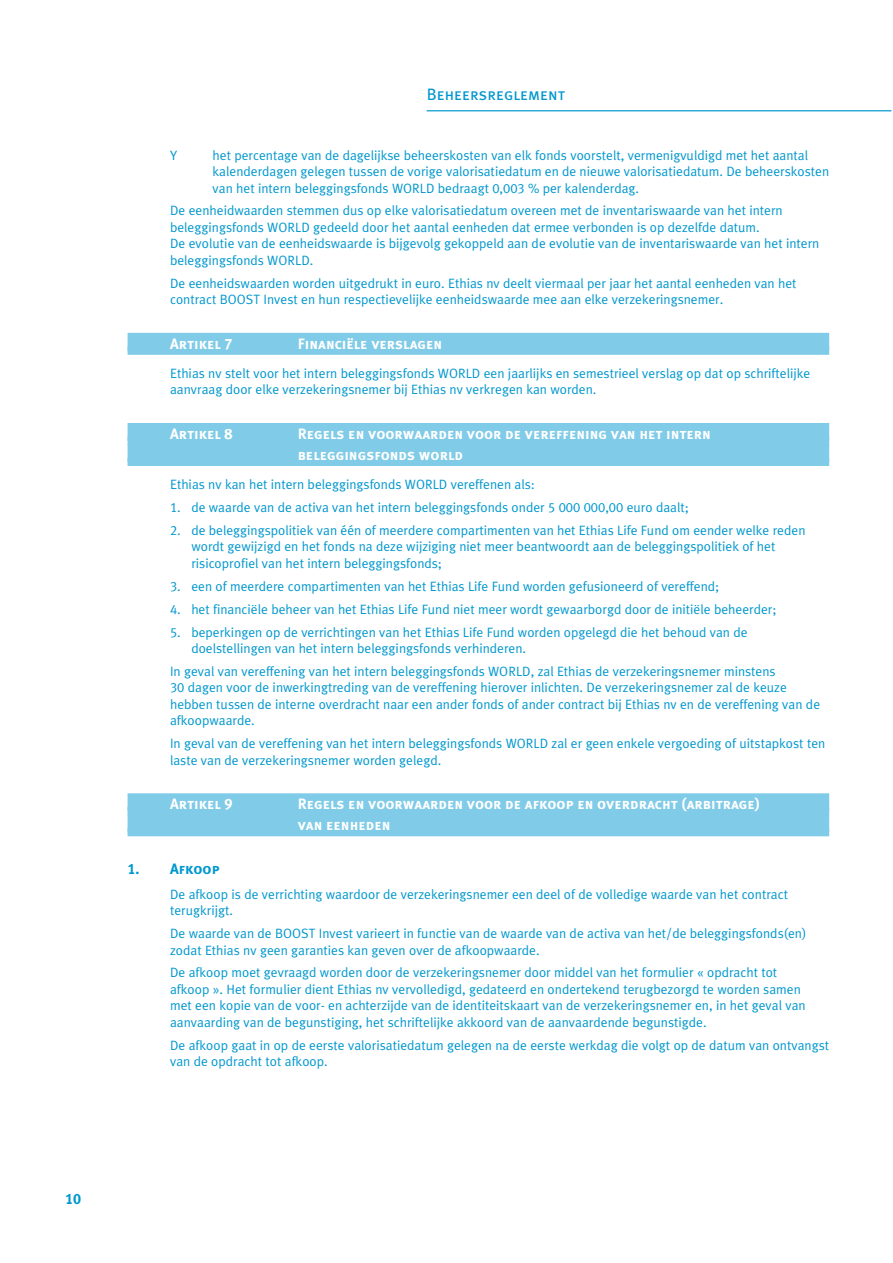
<style>
.page{position:relative;width:893px;height:1263px;background:#fff}
.page>*{position:absolute;margin:0;border:0;box-sizing:border-box;transform-origin:0 0}
.t1{font:16.5px "Meta Ethias Book Caps";color:#0097ce}
.t2{font:15px/21px "Meta Ethias Bold Caps";color:#fff}
.t3{font:15px "Meta Ethias Bold Caps";color:#0097ce}
.t4{font:13.5px/16.5px "Meta Ethias Normal";color:#0097ce}
</style>
<div class="page">
<hr style="left:427px;top:110px;width:464px;height:1px;background:#0097ce">
<div style="left:128px;top:333px;width:701px;height:18px;background:#80cbe7"></div>
<div style="left:128px;top:347px;width:701px;height:8px;background:#80cbe7"></div>
<div style="left:128px;top:423px;width:701px;height:18px;background:#80cbe7"></div>
<div style="left:128px;top:437px;width:701px;height:8px;background:#80cbe7"></div>
<div style="left:128px;top:444px;width:701px;height:18px;background:#80cbe7"></div>
<div style="left:128px;top:458px;width:701px;height:8px;background:#80cbe7"></div>
<div style="left:128px;top:793px;width:701px;height:18px;background:#80cbe7"></div>
<div style="left:128px;top:807px;width:701px;height:8px;background:#80cbe7"></div>
<div style="left:128px;top:814px;width:701px;height:18px;background:#80cbe7"></div>
<div style="left:128px;top:828px;width:701px;height:8px;background:#80cbe7"></div>
<p class="t1" style="left:427px;top:84px;width:140px">Beheersreglement</p>
<p class="t4" style="left:170px;top:146px;width:9px">Y</p>
<p class="t4" style="left:213px;top:146px;width:618px">het percentage van de dagelijkse beheerskosten van elk fonds voorstelt, vermenigvuldigd met het aantal kalenderdagen gelegen tussen de vorige valorisatiedatum en de nieuwe valorisatiedatum. De beheerskosten van het intern beleggingsfonds WORLD bedraagt 0,003 % per kalenderdag.</p>
<p class="t4" style="left:170px;top:202px;width:651px">De eenheidwaarden stemmen dus op elke valorisatiedatum overeen met de inventariswaarde van het intern beleggingsfonds WORLD gedeeld door het aantal eenheden dat ermee verbonden is op dezelfde datum.<br>De evolutie van de eenheidswaarde is bijgevolg gekoppeld aan de evolutie van de inventariswaarde van het intern beleggingsfonds WORLD.</p>
<p class="t4" style="left:170px;top:275px;width:628px">De eenheidswaarden worden uitgedrukt in euro. Ethias nv deelt viermaal per jaar het aantal eenheden van het contract BOOST Invest en hun respectievelijke eenheidswaarde mee aan elke verzekeringsnemer.</p>
<p class="t2" style="left:170px;top:333px;width:64px">Artikel 7</p>
<p class="t2" style="left:298px;top:333px;width:146px">Financiële verslagen</p>
<p class="t4" style="left:170px;top:365px;width:642px">Ethias nv stelt voor het intern beleggingsfonds WORLD een jaarlijks en semestrieel verslag op dat op schriftelijke aanvraag door elke verzekeringsnemer bij Ethias nv verkregen kan worden.</p>
<p class="t2" style="left:170px;top:423px;width:64px">Artikel 8</p>
<p class="t2" style="left:298px;top:423px;width:415px">Regels en voorwaarden voor de vereffening van het intern beleggingsfonds world</p>
<p class="t4" style="left:170px;top:476px;width:366px">Ethias nv kan het intern beleggingsfonds WORLD vereffenen als:</p>
<p class="t4" style="left:170px;top:499px;width:520px">1. de waarde van de activa van het intern beleggingsfonds onder 5 000 000,00 euro daalt;</p>
<p class="t4" style="left:191px;top:522px;width:616px;text-indent:-21px">2. de beleggingspolitiek van één of meerdere compartimenten van het Ethias Life Fund om eender welke reden wordt gewijzigd en het fonds na deze wijziging niet meer beantwoordt aan de beleggingspolitiek of het risicoprofiel van het intern beleggingsfonds;</p>
<p class="t4" style="left:170px;top:578px;width:551px">3. een of meerdere compartimenten van het Ethias Life Fund worden gefusioneerd of vereffend;</p>
<p class="t4" style="left:170px;top:600px;width:608px">4. het financiële beheer van het Ethias Life Fund niet meer wordt gewaarborgd door de initiële beheerder;</p>
<p class="t4" style="left:191px;top:623px;width:558px;text-indent:-21px">5. beperkingen op de verrichtingen van het Ethias Life Fund worden opgelegd die het behoud van de doelstellingen van het intern beleggingsfonds verhinderen.</p>
<p class="t4" style="left:170px;top:663px;width:652px">In geval van vereffening van het intern beleggingsfonds WORLD, zal Ethias de verzekeringsnemer minstens<br>30 dagen voor de inwerkingtreding van de vereffening hierover inlichten. De verzekeringsnemer zal de keuze hebben tussen de interne overdracht naar een ander fonds of ander contract bij Ethias nv en de vereffening van de afkoopwaarde.</p>
<p class="t4" style="left:170px;top:735px;width:657px">In geval van de vereffening van het intern beleggingsfonds WORLD zal er geen enkele vergoeding of uitstapkost ten laste van de verzekeringsnemer worden gelegd.</p>
<p class="t2" style="left:170px;top:793px;width:64px">Artikel 9</p>
<p class="t2" style="left:298px;top:793px;width:464px">Regels en voorwaarden voor de afkoop en overdracht (arbitrage) van eenheden</p>
<p class="t3" style="left:128px;top:860px;width:94px">1. Afkoop</p>
<p class="t4" style="left:170px;top:886px;width:619px">De afkoop is de verrichting waardoor de verzekeringsnemer een deel of de volledige waarde van het contract terugkrijgt.</p>
<p class="t4" style="left:170px;top:925px;width:638px">De waarde van de BOOST Invest varieert in functie van de waarde van de activa van het/de beleggingsfonds(en) zodat Ethias nv geen garanties kan geven over de afkoopwaarde.</p>
<p class="t4" style="left:170px;top:964px;width:637px">De afkoop moet gevraagd worden door de verzekeringsnemer door middel van het formulier « opdracht tot afkoop ». Het formulier dient Ethias nv vervolledigd, gedateerd en ondertekend terugbezorgd te worden samen met een kopie van de voor- en achterzijde van de identiteitskaart van de verzekeringsnemer en, in het geval van aanvaarding van de begunstiging, het schriftelijke akkoord van de aanvaardende begunstigde.</p>
<p class="t4" style="left:170px;top:1037px;width:661px">De afkoop gaat in op de eerste valorisatiedatum gelegen na de eerste werkdag die volgt op de datum van ontvangst van de opdracht tot afkoop.</p>
<p class="t3" style="left:65px;top:1190px;width:18px">10</p>
</div>
